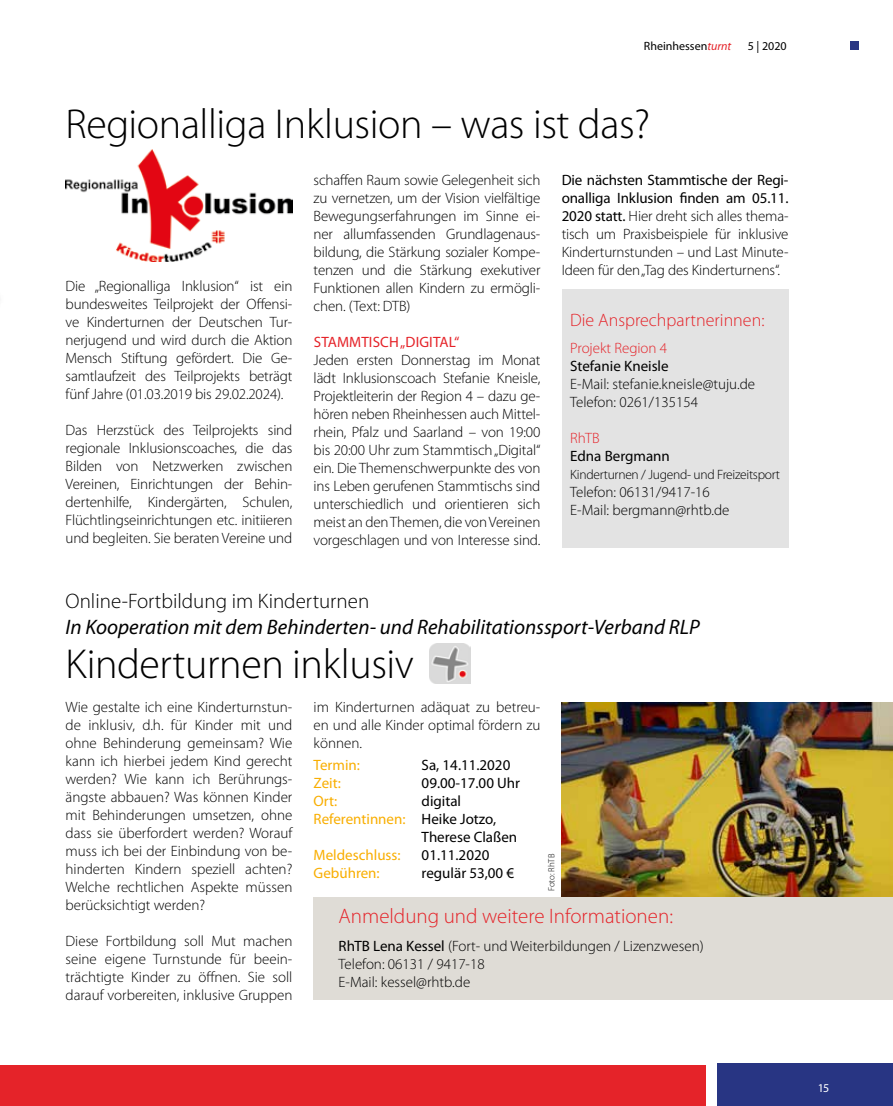
<style>
.page{position:relative;width:893px;height:1106px;background:#fff}
.page>*{position:absolute;margin:0;border:0;box-sizing:border-box;transform-origin:0 0}
.t1{font:300 42px "Myriad Pro";letter-spacing:-.01em;color:#000}
.t2{font:italic 21px "Myriad Pro";color:#000}
.t3{font:300 21px "Myriad Pro";color:#e52329}
.t4{font:300 21px "Myriad Pro";color:#000}
.t5{font:300 18px "Myriad Pro";color:#e52329}
.t6{font:300 15px/18px "Myriad Pro";letter-spacing:-.005em;color:#000;text-align:justify}
.t7{font:15px "Myriad Pro";color:#000}
.t8{font:15px "Myriad Pro";color:#f9ae00}
.t9{font:15px "Myriad Pro";letter-spacing:.01em;color:#e52329}
.t10{font:300 15px "Myriad Pro";color:#e52329}
.t11{font:300 13.5px "Myriad Pro";letter-spacing:-.02em;color:#000}
.t12{font:12px "Myriad Pro";color:#000}
.t13{font:12px "Myriad Pro";color:#fff}
.t14{font:300 9px "Myriad Pro";letter-spacing:-.005em;color:#000}
.s1{font-style:italic;color:#e52329}
.s2{font-weight:400}
.s3{color:#000}
</style>
<div class="page">
<div style="left:850px;top:41px;width:9px;height:9px;background:#283583"></div>
<div style="left:718px;top:1063px;width:175px;height:43px;background:#283583"></div>
<div style="left:0;top:1065px;width:706px;height:41px;background:#e52329"></div>
<img style="left:562px;top:702px;width:331px;height:194px">
<div style="left:314px;top:896px;width:579px;height:103px;background:#dfdcd6"></div>
<img style="left:66px;top:149px;width:226px;height:112px">
<div style="left:562px;top:289px;width:226px;height:259px;background:#e3e3e3"></div>
<img style="left:430px;top:643px;width:40px;height:41px">
<p class="t12" style="left:644px;top:39px;width:89px">Rheinhessen<span class="s1">turnt</span></p>
<p class="t12" style="left:748px;top:38px;width:40px">5 | 2020</p>
<h1 class="t1" style="left:66px;top:101px;width:586px">Regionalliga Inklusion – was ist das?</h1>
<p class="t6" style="left:66px;top:277px;width:228px">Die „Regionalliga Inklusion“ ist ein bundesweites Teilprojekt der Offensi&shy;ve Kinderturnen der Deutschen Tur&shy;nerjugend und wird durch die Aktion Mensch Stiftung gefördert. Die Ge&shy;samtlaufzeit des Teilprojekts beträgt fünf Jahre (01.03.2019 bis 29.02.2024).</p>
<p class="t6" style="left:66px;top:421px;width:228px">Das Herzstück des Teilprojekts sind regionale Inklusionscoaches, die das Bilden von Netzwerken zwischen Vereinen, Einrichtungen der Behin&shy;dertenhilfe, Kindergärten, Schulen, Flüchtlingseinrichtungen etc. initiieren und begleiten. Sie beraten Vereine und</p>
<p class="t6" style="left:314px;top:171px;width:228px">schaffen Raum sowie Gelegenheit sich zu vernetzen, um der Vision vielfältige Bewegungserfahrungen im Sinne ei&shy;ner allumfassenden Grundlagenaus&shy;bildung, die Stärkung sozialer Kompe&shy;tenzen und die Stärkung exekutiver Funktionen allen Kindern zu ermögli&shy;chen. (Text: DTB)</p>
<p class="t9" style="left:314px;top:333px;width:147px">STAMMTISCH „DIGITAL“</p>
<p class="t6" style="left:314px;top:351px;width:228px">Jeden ersten Donnerstag im Monat lädt Inklusionscoach Stefanie Kneisle, Projektleiterin der Region 4 – dazu ge&shy;hören neben Rheinhessen auch Mittel&shy;rhein, Pfalz und Saarland – von 19:00 bis 20:00 Uhr zum Stammtisch „Digital“ ein. Die Themenschwerpunkte des von ins Leben gerufenen Stammtischs sind unterschiedlich und orientieren sich meist an den Themen, die von Vereinen vorgeschlagen und von Interesse sind.</p>
<p class="t6" style="left:562px;top:171px;width:228px"><span class="s2">Die nächsten Stammtische der Regi&shy;onalliga Inklusion finden am 05.11.<br>2020 statt.</span> Hier dreht sich alles thema&shy;tisch um Praxisbeispiele für inklusive Kinderturnstunden – und Last Minute-Ideen für den „Tag des Kinderturnens“.</p>
<p class="t5" style="left:570px;top:310px;width:196px">Die Ansprechpartnerinnen:</p>
<p class="t10" style="left:570px;top:340px;width:98px">Projekt Region 4</p>
<p class="t7" style="left:570px;top:357px;width:100px">Stefanie Kneisle</p>
<p class="t6" style="left:570px;top:375px;width:186px">E-Mail: stefanie.kneisle@tuju.de<br>Telefon: 0261/135154</p>
<p class="t10" style="left:570px;top:430px;width:31px">RhTB</p>
<p class="t7" style="left:570px;top:447px;width:101px">Edna Bergmann</p>
<p class="t11" style="left:570px;top:467px;width:211px">Kinderturnen / Jugend- und Freizeitsport</p>
<p class="t6" style="left:570px;top:483px;width:161px">Telefon: 06131/9417-16<br>E-Mail: bergmann@rhtb.de</p>
<h2 class="t4" style="left:66px;top:590px;width:305px">Online-Fortbildung im Kinderturnen</h2>
<h2 class="t2" style="left:66px;top:613px;width:636px">In Kooperation mit dem Behinderten- und Rehabilitationssport-Verband RLP</h2>
<h1 class="t1" style="left:66px;top:641px;width:350px">Kinderturnen inklusiv</h1>
<p class="t6" style="left:66px;top:698px;width:228px">Wie gestalte ich eine Kinderturnstun&shy;de inklusiv, d.h. für Kinder mit und ohne Behinderung gemeinsam? Wie kann ich hierbei jedem Kind gerecht werden? Wie kann ich Berührungs&shy;ängste abbauen? Was können Kinder mit Behinderungen umsetzen, ohne dass sie überfordert werden? Worauf muss ich bei der Einbindung von be&shy;hinderten Kindern speziell achten?<br>Welche rechtlichen Aspekte müssen berücksichtigt werden?</p>
<p class="t6" style="left:66px;top:932px;width:228px">Diese Fortbildung soll Mut machen seine eigene Turnstunde für beein&shy;trächtigte Kinder zu öffnen. Sie soll darauf vorbereiten, inklusive Gruppen</p>
<p class="t6" style="left:314px;top:698px;width:228px">im Kinderturnen adäquat zu betreu&shy;en und alle Kinder optimal fördern zu können.</p>
<p class="t8" style="left:314px;top:756px;width:48px">Termin:</p>
<p class="t7" style="left:422px;top:756px;width:90px">Sa, 14.11.2020</p>
<p class="t8" style="left:314px;top:774px;width:29px">Zeit:</p>
<p class="t7" style="left:422px;top:774px;width:100px">09.00-17.00 Uhr</p>
<p class="t8" style="left:314px;top:792px;width:25px">Ort:</p>
<p class="t7" style="left:422px;top:792px;width:41px">digital</p>
<p class="t8" style="left:314px;top:810px;width:184px">Referentinnen: <span class="s3">Heike Jotzo,</span></p>
<p class="t7" style="left:422px;top:828px;width:97px">Therese Claßen</p>
<p class="t8" style="left:314px;top:846px;width:88px">Meldeschluss:</p>
<p class="t7" style="left:422px;top:846px;width:69px">01.11.2020</p>
<p class="t8" style="left:314px;top:864px;width:68px">Gebühren:</p>
<p class="t7" style="left:422px;top:864px;width:94px">regulär 53,00 €</p>
<h2 class="t3" style="left:339px;top:904px;width:336px">Anmeldung und weitere Informationen:</h2>
<p class="t6" style="left:339px;top:937px;width:367px;text-align:left"><span class="s2">RhTB Lena Kessel</span> (Fort- und Weiterbildungen / Lizenzwesen)<br>Telefon: 06131 / 9417-18<br>E-Mail: kessel@rhtb.de</p>
<p class="t14" style="left:547px;top:891px;width:39px;rotate:-90deg">Foto: RhTB</p>
<p class="t13" style="left:818px;top:1080px;width:13px">15</p>
</div>
